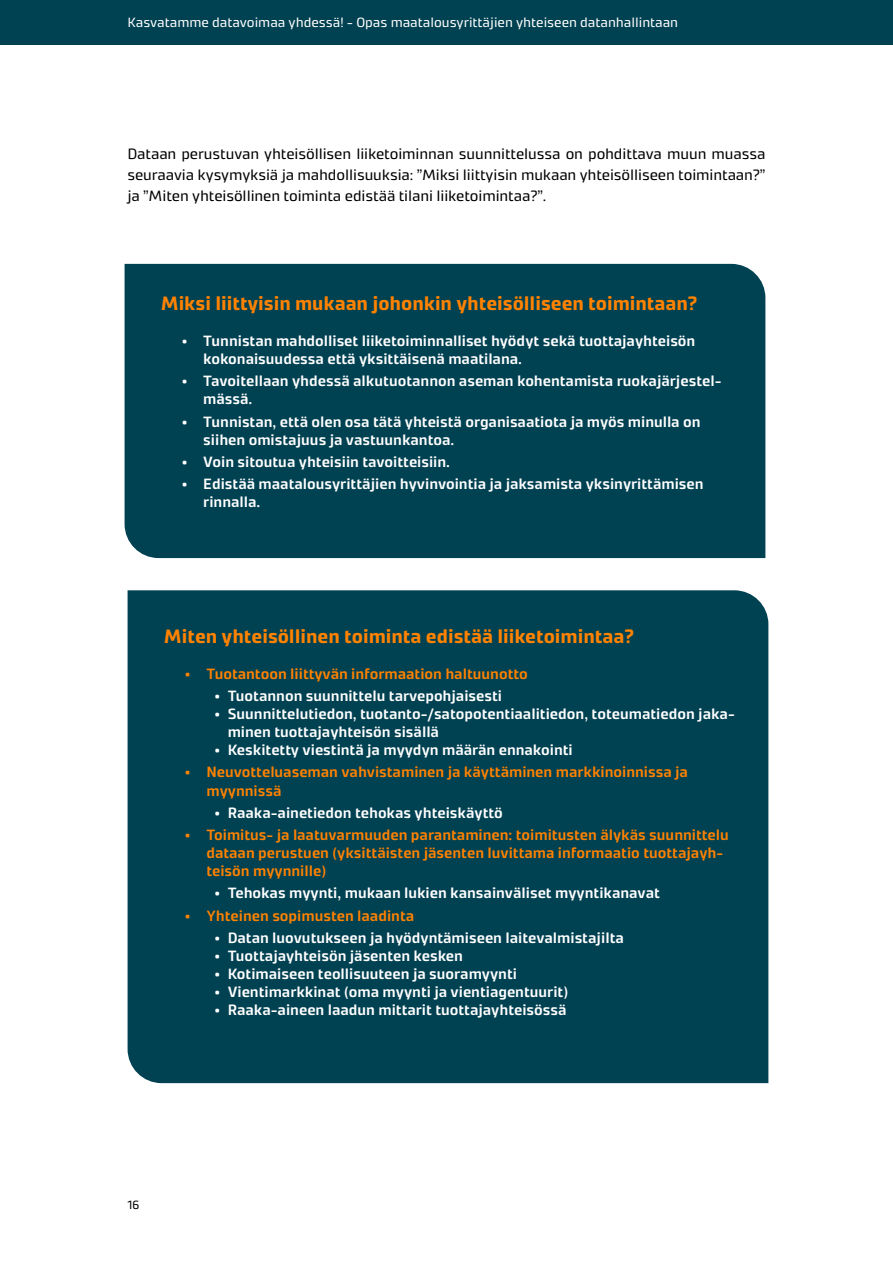
<style>
.page{position:relative;width:893px;height:1263px;background:#fff}
.page>*{position:absolute;margin:0;border:0;box-sizing:border-box;transform-origin:0 0}
.Infolaatikon_otsikko{font:700 19.5px "Accura";color:#ff8200}
.t1{font:600 15px/18px "Accura";color:#fff}
.t2{font:600 15px/18px "Accura";color:#ff8200}
.Leipis{font:15px/21px "Accura";letter-spacing:-.005em;color:#000;text-align:justify}
.t3{font:13.5px "Accura";color:#fff}
.t4{font:12px "Accura";color:#000}
</style>
<div class="page">
<div style="left:0;top:0;width:893px;height:45px;background:#004152"></div>
<div style="left:128px;top:590px;width:640px;height:493px;background:#004152"></div>
<div style="left:125px;top:264px;width:640px;height:294px;background:#004152"></div>
<p class="t3" style="left:127px;top:14px;width:552px">Kasvatamme datavoimaa yhdessä! - Opas maatalousyrittäjien yhteiseen datanhallintaan</p>
<p class="Leipis" style="left:127px;top:143px;width:639px">Dataan perustuvan yhteisöllisen liiketoiminnan suunnittelussa on pohdittava muun muassa seuraavia kysymyksiä ja mahdollisuuksia: ”Miksi liittyisin mukaan yhteisölliseen toimintaan?” ja ”Miten yhteisöllinen toiminta edistää tilani liiketoimintaa?”.</p>
<p class="Infolaatikon_otsikko" style="left:161px;top:291px;width:538px">Miksi liittyisin mukaan johonkin yhteisölliseen toimintaan?</p>
<p class="t1" style="left:203px;top:332px;width:494px;text-indent:-21px">• Tunnistan mahdolliset liiketoiminnalliset hyödyt sekä tuottajayhteisön kokonaisuudessa että yksittäisenä maatilana.</p>
<p class="t1" style="left:203px;top:372px;width:520px;text-indent:-21px">• Tavoitellaan yhdessä alkutuotannon aseman kohentamista ruokajärjestel&shy;mässä.</p>
<p class="t1" style="left:203px;top:412px;width:499px;text-indent:-21px">• Tunnistan, että olen osa tätä yhteistä organisaatiota ja myös minulla on siihen omistajuus ja vastuunkantoa.</p>
<p class="t1" style="left:182px;top:452px;width:270px">• Voin sitoutua yhteisiin tavoitteisiin.</p>
<p class="t1" style="left:203px;top:475px;width:502px;text-indent:-21px">• Edistää maatalousyrittäjien hyvinvointia ja jaksamista yksinyrittämisen rinnalla.</p>
<p class="Infolaatikon_otsikko" style="left:164px;top:624px;width:471px">Miten yhteisöllinen toiminta edistää liiketoimintaa?</p>
<p class="t2" style="left:185px;top:665px;width:344px">• Tuotantoon liittyvän informaation haltuunotto</p>
<p class="t1" style="left:215px;top:687px;width:289px">• Tuotannon suunnittelu tarvepohjaisesti</p>
<p class="t1" style="left:228px;top:705px;width:509px;text-indent:-13px">• Suunnittelutiedon, tuotanto-/satopotentiaalitiedon, toteumatiedon jaka&shy;minen tuottajayhteisön sisällä</p>
<p class="t1" style="left:215px;top:741px;width:359px">• Keskitetty viestintä ja myydyn määrän ennakointi</p>
<p class="t2" style="left:206px;top:763px;width:483px;text-indent:-21px">• Neuvotteluaseman vahvistaminen ja käyttäminen markkinoinnissa ja myynnissä</p>
<p class="t1" style="left:215px;top:803px;width:289px">• Raaka-ainetiedon tehokas yhteiskäyttö</p>
<p class="t2" style="left:206px;top:826px;width:524px;text-indent:-21px">• Toimitus- ja laatuvarmuuden parantaminen: toimitusten älykäs suunnittelu dataan perustuen (yksittäisten jäsenten luvittama informaatio tuottajayh&shy;teisön myynnille)</p>
<p class="t1" style="left:215px;top:884px;width:446px">• Tehokas myynti, mukaan lukien kansainväliset myyntikanavat</p>
<p class="t2" style="left:185px;top:906px;width:231px">• Yhteinen sopimusten laadinta</p>
<p class="t1" style="left:215px;top:928px;width:410px">• Datan luovutukseen ja hyödyntämiseen laitevalmistajilta</p>
<p class="t1" style="left:215px;top:946px;width:250px">• Tuottajayhteisön jäsenten kesken</p>
<p class="t1" style="left:215px;top:964px;width:304px">• Kotimaiseen teollisuuteen ja suoramyynti</p>
<p class="t1" style="left:215px;top:982px;width:355px">• Vientimarkkinat (oma myynti ja vientiagentuurit)</p>
<p class="t1" style="left:215px;top:1000px;width:353px">• Raaka-aineen laadun mittarit tuottajayhteisössä</p>
<p class="t4" style="left:128px;top:1198px;width:13px">16</p>
</div>
